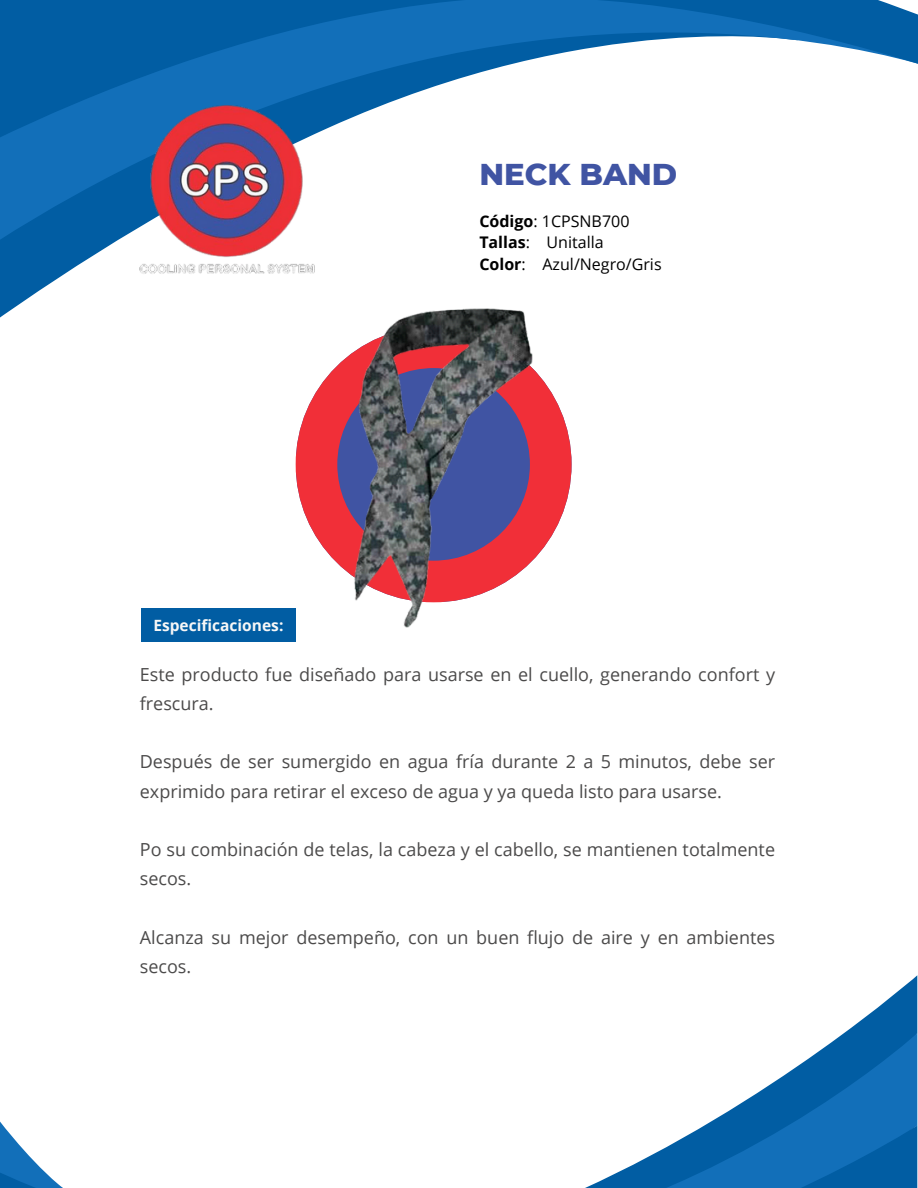
<style>
.page{position:relative;width:918px;height:1188px;background:#fff}
.page>*{position:absolute;margin:0;border:0;box-sizing:border-box;transform-origin:0 0}
.t1{font:800 30.75px "Montserrat";color:#4054a3}
.t2{font:18px/29.2px "Open Sans";color:#4b4a4a}
.t3{font:16.05px "Open Sans";color:#000}
.t4{font:700 15.45px "Open Sans";color:#f7f7f7}
.s1{font-weight:700}
</style>
<div class="page">
<svg style="left:0;top:220px;width:140px;height:98px"></svg>
<svg style="left:0;top:0;width:918px;height:220px"></svg>
<svg style="left:844px;top:975px;width:73px;height:58px"></svg>
<svg style="left:703px;top:1033px;width:214px;height:93px"></svg>
<svg style="left:0;top:1126px;width:917px;height:62px"></svg>
<img style="left:140px;top:106px;width:183px;height:168px">
<img style="left:149px;top:308px;width:423px;height:320px">
<div style="left:141px;top:609px;width:155px;height:33px;background:#015da3"></div>
<h2 class="t1" style="left:479px;top:155px;width:199px">NECK BAND</h2>
<h2 class="t4" style="left:153px;top:614px;width:131px">Especificaciones:</h2>
<p class="t3" style="left:479px;top:210px;width:152px"><span class="s1">Código</span>: 1CPSNB700</p>
<h3 class="t3" style="left:479px;top:231px;width:126px"><span class="s1">Tallas</span>: Unitalla</h3>
<h2 class="t3" style="left:479px;top:253px;width:184px"><span class="s1">Color</span>: Azul/Negro/Gris</h2>
<h1 class="t2" style="left:140px;top:659px;width:637px">Este producto fue diseñado para usarse en el cuello, generando confort y frescura.</h1>
<p class="t2" style="left:140px;top:747px;width:637px">Después de ser sumergido en agua fría durante 2 a 5 minutos, debe ser exprimido para retirar el exceso de agua y ya queda listo para usarse.</p>
<p class="t2" style="left:140px;top:835px;width:637px">Po su combinación de telas, la cabeza y el cabello, se mantienen totalmente secos.</p>
<p class="t2" style="left:140px;top:922px;width:637px">Alcanza su mejor desempeño, con un buen flujo de aire y en ambientes secos.</p>
</div>
